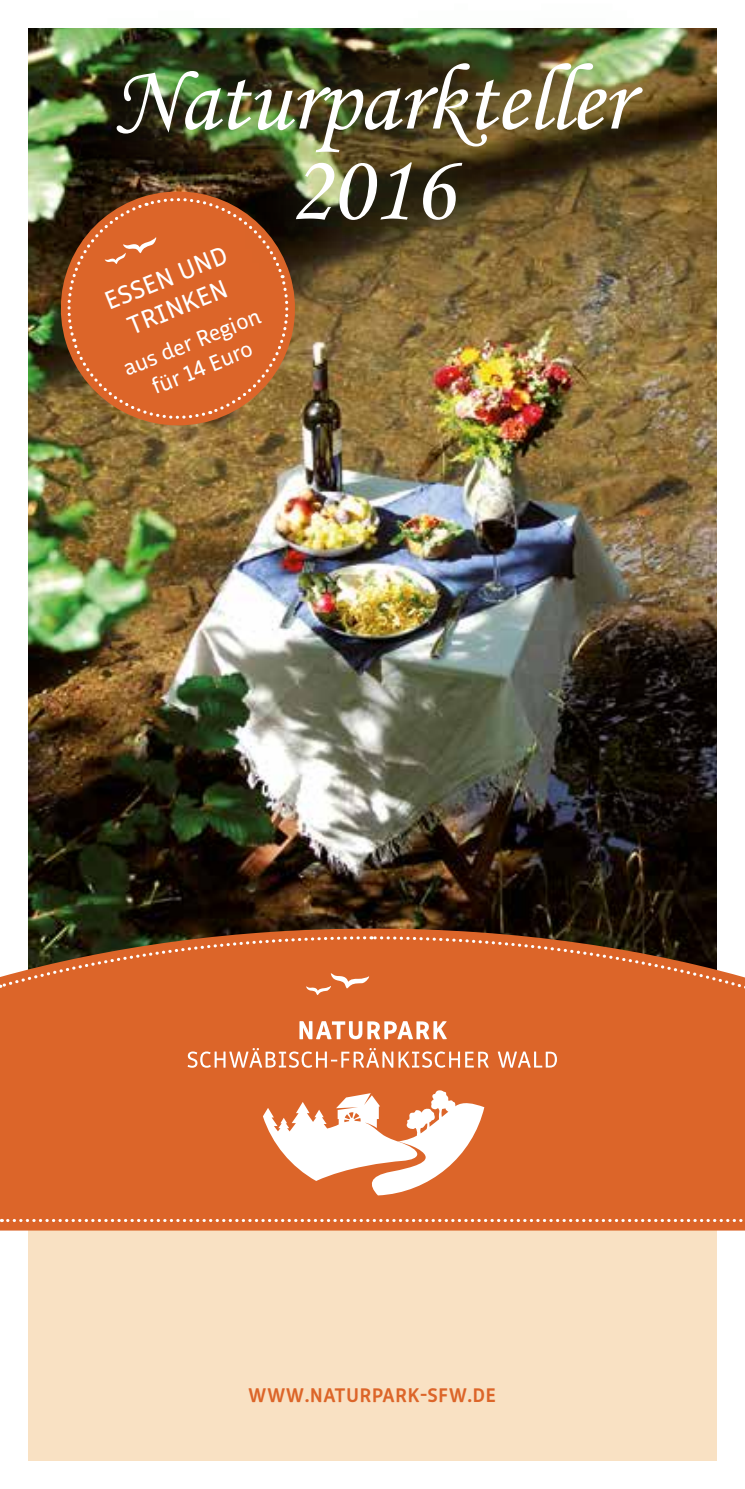
<style>
.page{position:relative;width:745px;height:1489px;background:#fff}
.page>*{position:absolute;margin:0;border:0;box-sizing:border-box;transform-origin:0 0}
.t1{font:95px/90px "Monotype Corsiva SE";letter-spacing:-.01em;color:#fff;text-align:center}
.t2{font:26px/31.2px "Respublika FY";color:#fff;text-align:center}
.t3{font:22.5px/27.5px "Respublika FY";color:#fff;text-align:center}
.t4{font:700 20px "Respublika FY";letter-spacing:.02em;color:#dc6529}
</style>
<div class="page">
<div style="left:28px;top:1108px;width:688px;height:352px;background:#f9e1c3"></div>
<img style="left:28px;top:28px;width:688px;height:900px">
<div style="left:0;top:928px;width:744px;height:302px;background:#dc6529"></div>
<svg style="left:0;top:934px;width:745px;height:60px;background:#bd6435"></svg>
<svg style="left:187px;top:972px;width:369px;height:223px;background:#e2804f"></svg>
<svg style="left:8px;top:1218px;width:737px;height:3px;background:#e58f64"></svg>
<img style="left:47px;top:178px;width:261px;height:261px">
<svg style="left:58px;top:188px;width:240px;height:240px;background:#c8672e"></svg>
<img style="left:62px;top:28px;width:634px;height:253px">
<h1 class="t1" style="left:112px;top:55px;width:518px">Naturparkteller<br>2016</h1>
<p class="t2" style="left:100px;top:289px;width:131px;rotate:-22deg">ESSEN UND<br>TRINKEN</p>
<p class="t3" style="left:119px;top:357px;width:147px;rotate:-22deg">aus der Region für 14 Euro</p>
<p class="t4" style="left:248px;top:1382px;width:249px">WWW.NATURPARK-SFW.DE</p>
</div>
